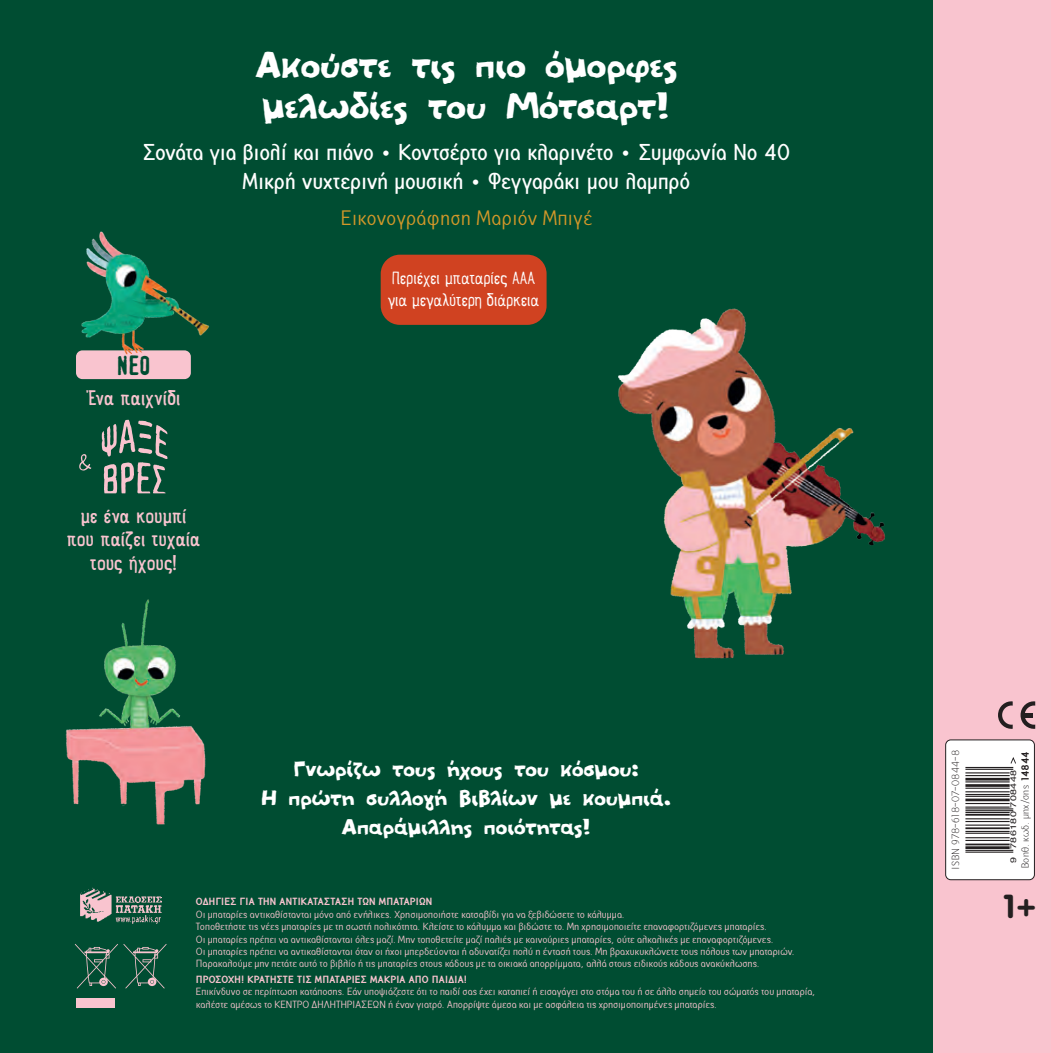
<style>
.page{position:relative;width:1051px;height:1053px;background:#fff}
.page>*{position:absolute;margin:0;border:0;box-sizing:border-box;transform-origin:0 0}
.t1{font:49.5px/40.5px "PF Amateur Flat Solid";letter-spacing:-.01em;color:#fff}
.t2{font:800 32.85px "PF Futura Neu Rounded";color:#231f20}
.t3{font:29.25px/29.2px "PF Amateur Flat Solid";letter-spacing:-.01em;color:#fff;text-align:center}
.t4{font:900 27px "PF Fragment";color:#004d32}
.t5{font:500 24.75px/29.2px "PF Report";letter-spacing:-.015em;color:#fff;text-align:center}
.t6{font:22.5px/23.6px "Rainier North 500";letter-spacing:.015em;color:#f9c4cf;text-align:center}
.t7{font:22.5px "PF Report";letter-spacing:.005em;color:#d39829}
.t8{font:19.12px/22.5px "Rainier North 300";letter-spacing:.015em;color:#fff}
.t9{font:11.25px/12.4px "PF Report";letter-spacing:-.005em;color:#f9c4cf}
.t10{font:700 11.25px "PF Report";color:#f9c4cf}
.t11{font:300 11.25px "PF Report";letter-spacing:.005em;color:#231f20}
.t12{font:300 11.25px "PF Report";letter-spacing:.03em;color:#231f20}
.t13{font:8.1px "Helvetica";letter-spacing:.025em;color:#231f20;scale:1.33 1}
.s1{font-weight:700}
</style>
<div class="page">
<div style="left:0;top:0;width:963px;height:1053px;background:#004d32"></div>
<div style="left:933px;top:0;width:118px;height:1053px;background:#f9c4cf"></div>
<img style="left:618px;top:308px;width:267px;height:351px">
<img style="left:65px;top:599px;width:141px;height:226px">
<div style="left:945px;top:740px;width:89px;height:139px;background:#fff;border-radius:5px"></div>
<hr style="left:965px;top:851px;width:48px;height:1px;background:#231f20">
<hr style="left:965px;top:850px;width:48px;height:1px;background:#231f20">
<hr style="left:965px;top:846px;width:44px;height:2px;background:#231f20">
<hr style="left:965px;top:843px;width:44px;height:2px;background:#231f20">
<hr style="left:965px;top:840px;width:44px;height:1px;background:#231f20">
<hr style="left:965px;top:837px;width:44px;height:1px;background:#231f20">
<hr style="left:965px;top:832px;width:44px;height:1px;background:#231f20">
<hr style="left:965px;top:831px;width:44px;height:1px;background:#231f20">
<hr style="left:965px;top:827px;width:44px;height:2px;background:#231f20">
<hr style="left:965px;top:824px;width:44px;height:1px;background:#231f20">
<hr style="left:965px;top:821px;width:44px;height:1px;background:#231f20">
<hr style="left:965px;top:818px;width:44px;height:1px;background:#231f20">
<hr style="left:965px;top:814px;width:44px;height:1px;background:#231f20">
<hr style="left:965px;top:812px;width:44px;height:1px;background:#231f20">
<hr style="left:965px;top:810px;width:48px;height:1px;background:#231f20">
<hr style="left:965px;top:808px;width:48px;height:1px;background:#231f20">
<hr style="left:965px;top:806px;width:44px;height:1px;background:#231f20">
<hr style="left:965px;top:803px;width:44px;height:1px;background:#231f20">
<hr style="left:965px;top:798px;width:44px;height:3px;background:#231f20">
<hr style="left:965px;top:796px;width:44px;height:1px;background:#231f20">
<hr style="left:965px;top:794px;width:44px;height:1px;background:#231f20">
<hr style="left:965px;top:791px;width:44px;height:1px;background:#231f20">
<hr style="left:965px;top:787px;width:44px;height:1px;background:#231f20">
<hr style="left:965px;top:784px;width:44px;height:2px;background:#231f20">
<hr style="left:965px;top:781px;width:44px;height:1px;background:#231f20">
<hr style="left:965px;top:778px;width:44px;height:2px;background:#231f20">
<hr style="left:965px;top:775px;width:44px;height:1px;background:#231f20">
<hr style="left:965px;top:772px;width:44px;height:1px;background:#231f20">
<hr style="left:965px;top:769px;width:48px;height:1px;background:#231f20">
<hr style="left:965px;top:767px;width:48px;height:1px;background:#231f20">
<svg style="left:1010px;top:757px;width:6px;height:7px"></svg>
<div style="left:945px;top:739px;width:89px;height:141px;border:1px solid #231f20;border-radius:5px"></div>
<svg style="left:998px;top:701px;width:14px;height:28px"></svg>
<svg style="left:1020px;top:701px;width:15px;height:28px"></svg>
<hr style="left:1022px;top:713px;width:10px;height:4px;background:#231f20">
<div style="left:77px;top:998px;width:38px;height:9px;background:#f9c4cf"></div>
<svg style="left:75px;top:944px;width:92px;height:44px"></svg>
<img style="left:80px;top:887px;width:82px;height:37px">
<div style="left:76px;top:350px;width:115px;height:29px;background:#f9c4cf;border-radius:6px"></div>
<svg style="left:79px;top:454px;width:12px;height:16px"></svg>
<svg style="left:101px;top:419px;width:67px;height:75px"></svg>
<div style="left:381px;top:255px;width:165px;height:70px;background:#d04221;border-radius:19px"></div>
<img style="left:76px;top:231px;width:133px;height:132px">
<h1 class="t1" style="left:255px;top:46px;width:424px">Ακούστε τις πιο όμορφες μελωδίες του Μότσαρτ!</h1>
<h3 class="t5" style="left:142px;top:137px;width:649px">Σονάτα για βιολί και πιάνο • Κοντσέρτο για κλαρινέτο • Συμφωνία Νο 40<br>Μικρή νυχτερινή μουσική • Φεγγαράκι μου λαμπρό</h3>
<h3 class="t7" style="left:341px;top:207px;width:253px">Εικονογράφηση Μαριόν Μπιγέ</h3>
<h3 class="t4" style="left:116px;top:351px;width:36px">ΝΕΟ</h3>
<h3 class="t6" style="left:86px;top:386px;width:96px">Ένα παιχνίδι</h3>
<h3 class="t6" style="left:67px;top:504px;width:135px">με ένα κουμπί που παίζει τυχαία τους ήχους!</h3>
<h3 class="t8" style="left:388px;top:266px;width:153px">Περιέχει μπαταρίες ΑΑΑ για μεγαλύτερη διάρκεια</h3>
<h3 class="t3" style="left:261px;top:755px;width:411px">Γνωρίζω τους ήχους του κόσμου:<br>Η πρώτη συλλογή βιβλίων με κουμπιά.<br>Απαράμιλλης ποιότητας!</h3>
<p class="t10" style="left:196px;top:896px;width:238px">ΟΔΗΓΙΕΣ ΓΙΑ ΤΗΝ ΑΝΤΙΚΑΤΑΣΤΑΣΗ ΤΩΝ ΜΠΑΤΑΡΙΩΝ</p>
<p class="t9" style="left:196px;top:908px;width:600px">Οι μπαταρίες αντικαθίστανται μόνο από ενήλικες. Χρησιμοποιήστε κατσαβίδι για να ξεβιδώσετε το κάλυμμα.<br>Τοποθετήστε τις νέες μπαταρίες με τη σωστή πολικότητα. Κλείστε το κάλυμμα και βιδώστε το. Μη χρησιμοποιείτε επαναφορτιζόμενες μπαταρίες.<br>Οι μπαταρίες πρέπει να αντικαθίστανται όλες μαζί. Μην τοποθετείτε μαζί παλιές με καινούριες μπαταρίες, ούτε αλκαλικές με επαναφορτιζόμενες.<br>Οι μπαταρίες πρέπει να αντικαθίστανται όταν οι ήχοι μπερδεύονται ή αδυνατίζει πολύ η έντασή τους. Μη βραχυκυκλώνετε τους πόλους των μπαταριών.<br>Παρακαλούμε μην πετάτε αυτό το βιβλίο ή τις μπαταρίες στους κάδους με τα οικιακά απορρίμματα, αλλά στους ειδικούς κάδους ανακύκλωσης.</p>
<p class="t10" style="left:196px;top:973px;width:272px">ΠΡΟΣΟΧΗ! ΚΡΑΤΗΣΤΕ ΤΙΣ ΜΠΑΤΑΡΙΕΣ ΜΑΚΡΙΑ ΑΠΟ ΠΑΙΔΙΑ!</p>
<p class="t9" style="left:196px;top:985px;width:621px">Επικίνδυνο σε περίπτωση κατάποσης. Εάν υποψιάζεστε ότι το παιδί σας έχει καταπιεί ή εισαγάγει στο στόμα του ή σε άλλο σημείο του σώματός του μπαταρία, καλέστε αμέσως το ΚΕΝΤΡΟ ΔΗΛΗΤΗΡΙΑΣΕΩΝ ή έναν γιατρό. Απορρίψτε άμεσα και με ασφάλεια τις χρησιμοποιημένες μπαταρίες.</p>
<p class="t11" style="left:950px;top:869px;width:121px;rotate:-90deg">ISBN 978-618-07-0844-8</p>
<p class="t12" style="left:1019px;top:868px;width:118px;rotate:-90deg">Bοηθ. κωδ. μηχ/σης <span class="s1">14844</span></p>
<h2 class="t2" style="left:1003px;top:886px;width:35px">1+</h2>
<p class="t13" style="left:1006px;top:862px;width:71px;rotate:-90deg">9 786180 708448</p>
</div>
